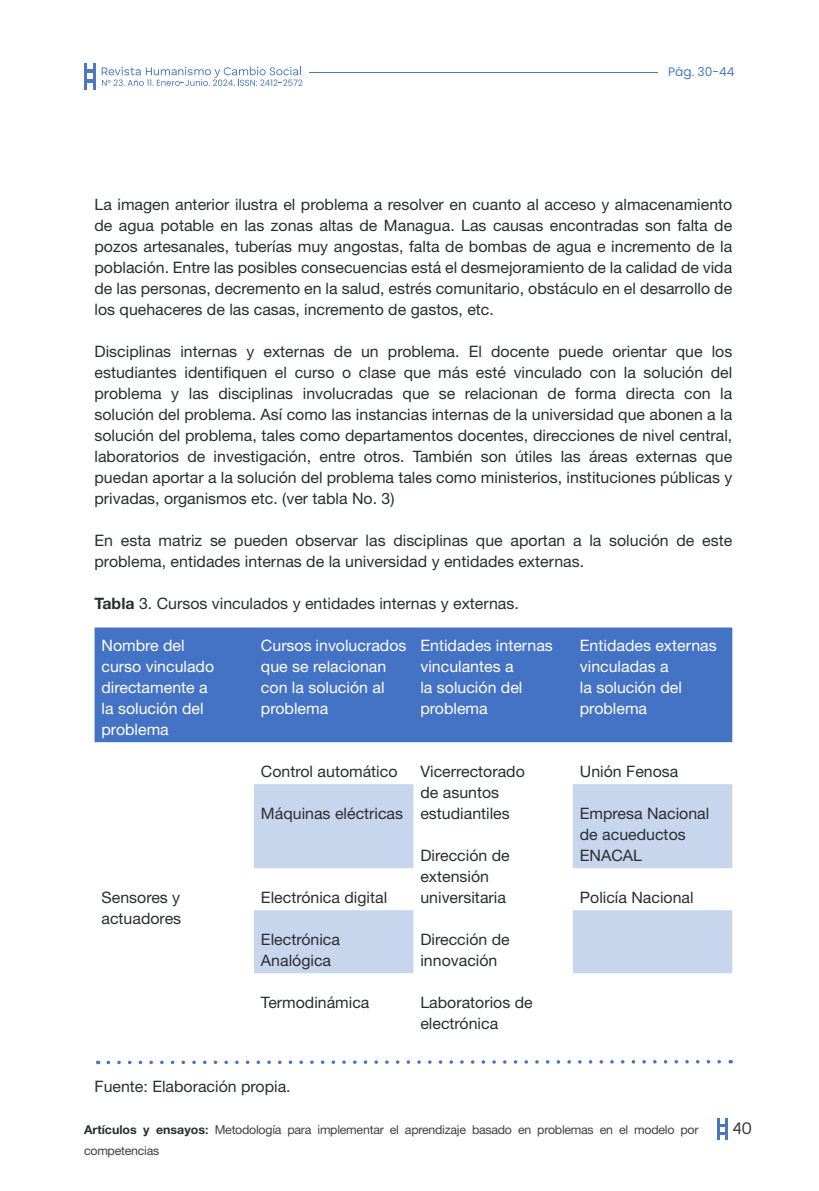
<style>
.page{position:relative;width:819px;height:1191px;background:#fff}
.page>*{position:absolute;margin:0;border:0;box-sizing:border-box;transform-origin:0 0}
.t1{font:17.5px "Human Sans";color:#3d3d3e}
.Contenido{font:15.75px/21px "Helvetica Neue LT Std";color:#2a2e30}
.Contenido-2{font:15.75px/21px "Helvetica Neue LT Std";color:#fff}
.t2{font:12.25px "Helvetica Neue LT Std";letter-spacing:-.02em;color:#474043}
.t3{font:12.25px "Poppins";color:#4a79be}
.s1{font-weight:700}
.s2{font-weight:700;color:#2a2e30}
.s3{font-weight:500;color:#2a2e30}
</style>
<div class="page">
<svg style="left:717px;top:1119px;width:10px;height:21px"></svg>
<hr style="left:309px;top:72px;width:349px;height:1px;background:#4a79be">
<svg style="left:84px;top:63px;width:12px;height:26px"></svg>
<svg style="left:102px;top:67px;width:200px;height:19px"></svg>
<div style="left:94px;top:627px;width:638px;height:115px;background:#4472c4"></div>
<svg style="left:254px;top:784px;width:478px;height:189px;fill:#c7d5ed"></svg>
<svg style="left:106px;top:1060px;width:625px;height:5px"></svg>
<p class="t3" style="left:668px;top:64px;width:68px">Pág. 30-44</p>
<p class="Contenido" style="left:94px;top:194px;width:639px;text-align:justify">La imagen anterior ilustra el problema a resolver en cuanto al acceso y almacenamiento de agua potable en las zonas altas de Managua. Las causas encontradas son falta de pozos artesanales, tuberías muy angostas, falta de bombas de agua e incremento de la población. Entre las posibles consecuencias está el desmejoramiento de la calidad de vida de las personas, decremento en la salud, estrés comunitario, obstáculo en el desarrollo de los quehaceres de las casas, incremento de gastos, etc.</p>
<p class="Contenido" style="left:94px;top:341px;width:639px;text-align:justify">Disciplinas internas y externas de un problema. El docente puede orientar que los estudiantes identifiquen el curso o clase que más esté vinculado con la solución del problema y las disciplinas involucradas que se relacionan de forma directa con la solución del problema. Así como las instancias internas de la universidad que abonen a la solución del problema, tales como departamentos docentes, direcciones de nivel central, laboratorios de investigación, entre otros. También son útiles las áreas externas que puedan aportar a la solución del problema tales como ministerios, instituciones públicas y privadas, organismos etc. (ver tabla No. 3)</p>
<p class="Contenido" style="left:94px;top:530px;width:639px">En esta matriz se pueden observar las disciplinas que aportan a la solución de este problema, entidades internas de la universidad y entidades externas.</p>
<p class="Contenido" style="left:94px;top:593px;width:426px"><span class="s1">Tabla</span> 3. Cursos vinculados y entidades internas y externas.</p>
<p class="Contenido-2" style="left:102px;top:635px;width:114px">Nombre del curso vinculado directamente a la solución del problema</p>
<p class="Contenido-2" style="left:261px;top:635px;width:147px">Cursos involucrados que se relacionan con la solución al problema</p>
<p class="Contenido-2" style="left:420px;top:635px;width:134px">Entidades internas vinculantes a<br>la solución del problema</p>
<p class="Contenido-2" style="left:580px;top:635px;width:138px">Entidades externas vinculadas a<br>la solución del problema</p>
<p class="Contenido" style="left:102px;top:887px;width:81px">Sensores y actuadores</p>
<p class="Contenido" style="left:261px;top:761px;width:138px">Control automático</p>
<p class="Contenido" style="left:420px;top:761px;width:106px">Vicerrectorado de asuntos estudiantiles</p>
<p class="Contenido" style="left:420px;top:845px;width:91px">Dirección de extensión</p>
<p class="Contenido" style="left:420px;top:887px;width:87px">universitaria</p>
<p class="Contenido" style="left:420px;top:929px;width:91px">Dirección de</p>
<p class="Contenido" style="left:420px;top:950px;width:78px">innovación</p>
<p class="Contenido" style="left:420px;top:992px;width:114px">Laboratorios de electrónica</p>
<p class="Contenido" style="left:580px;top:761px;width:100px">Unión Fenosa</p>
<p class="Contenido" style="left:261px;top:803px;width:144px">Máquinas eléctricas</p>
<p class="Contenido" style="left:580px;top:803px;width:131px">Empresa Nacional de acueductos<br>ENACAL</p>
<p class="Contenido" style="left:261px;top:887px;width:128px">Electrónica digital</p>
<p class="Contenido" style="left:580px;top:887px;width:115px">Policía Nacional</p>
<p class="Contenido" style="left:261px;top:929px;width:80px">Electrónica<br>Analógica</p>
<p class="Contenido" style="left:261px;top:992px;width:110px">Termodinámica</p>
<p class="Contenido" style="left:94px;top:1076px;width:198px">Fuente: Elaboración propia.</p>
<p class="t2" style="left:84px;top:1122px;width:616px"><span class="s2">Artículos y ensayos</span><span class="s3">:</span> Metodología para implementar el aprendizaje basado en problemas en el modelo por</p>
<p class="t1" style="left:733px;top:1118px;width:21px">40</p>
<p class="t2" style="left:84px;top:1143px;width:77px">competencias</p>
</div>
